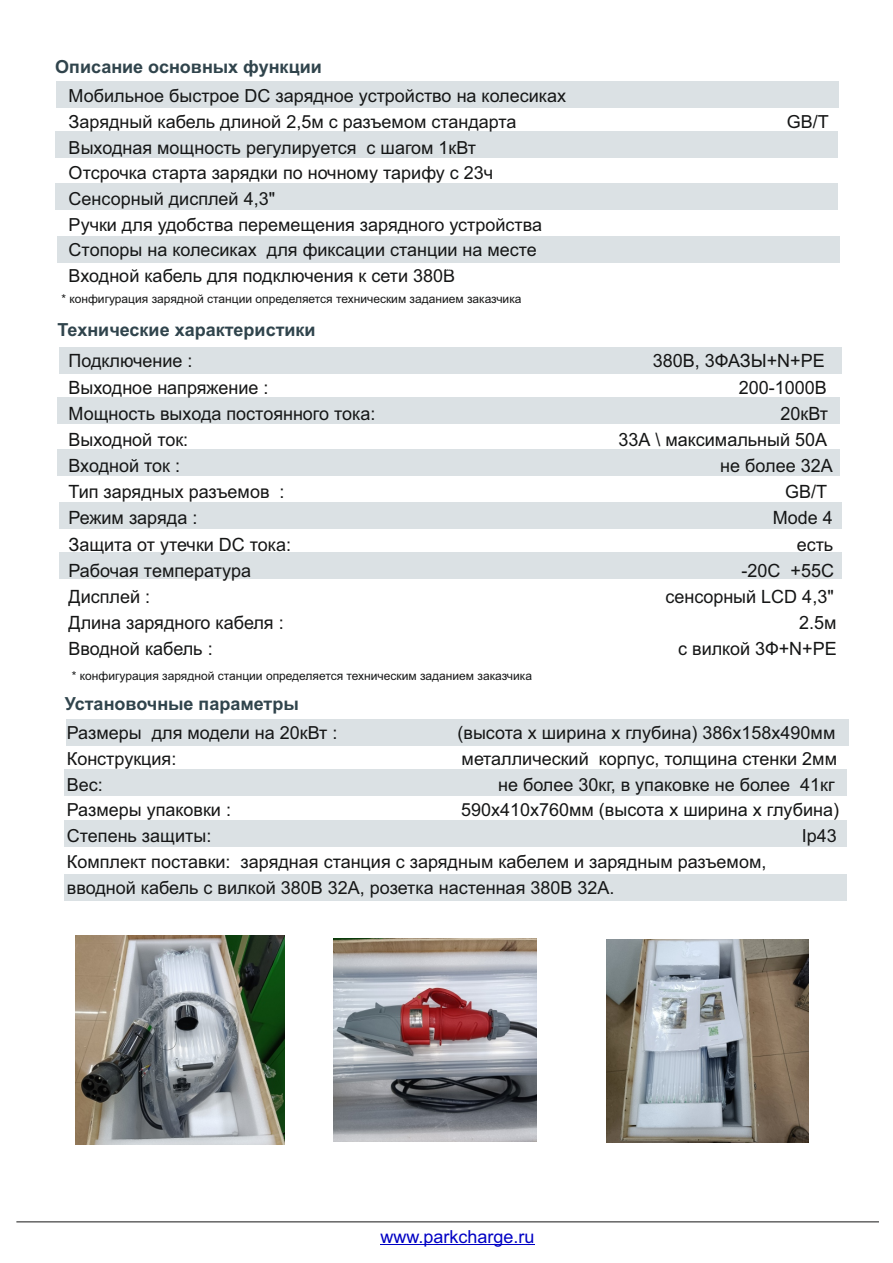
<style>
.page{position:relative;width:893px;height:1263px;background:#fff}
.page>*{position:absolute;margin:0;border:0;box-sizing:border-box;transform-origin:0 0}
.t1{font:18.3px "Arial";color:#151616}
.t2{font:18px/25.8px "Arial";color:#151616}
.t3{font:700 18px "Arial";color:#30444c}
.t4{font:18px "Arial";color:#0000c4}
.t5{font:12px "Arial";color:#151616}
</style>
<div class="page">
<div style="left:65px;top:875px;width:782px;height:26px;background:#dbe1e4"></div>
<div style="left:59px;top:553px;width:783px;height:26px;background:#dbe1e4"></div>
<div style="left:57px;top:236px;width:782px;height:26px;background:#dbe1e4"></div>
<div style="left:55px;top:183px;width:782px;height:26px;background:#dbe1e4"></div>
<div style="left:55px;top:132px;width:782px;height:26px;background:#dbe1e4"></div>
<div style="left:57px;top:81px;width:782px;height:27px;background:#dbe1e4"></div>
<div style="left:59px;top:502px;width:783px;height:26px;background:#dbe1e4"></div>
<div style="left:66px;top:719px;width:783px;height:26px;background:#dbe1e4"></div>
<div style="left:65px;top:769px;width:782px;height:26px;background:#dbe1e4"></div>
<div style="left:65px;top:820px;width:782px;height:27px;background:#dbe1e4"></div>
<div style="left:59px;top:347px;width:782px;height:27px;background:#dbe1e4"></div>
<div style="left:58px;top:398px;width:782px;height:26px;background:#dbe1e4"></div>
<div style="left:58px;top:449px;width:782px;height:26px;background:#dbe1e4"></div>
<hr style="left:16px;top:1221px;width:863px;height:1px;background:#151616">
<hr style="left:380px;top:1244px;width:154px;height:1px;background:#0000c4">
<img style="left:606px;top:940px;width:203px;height:202px">
<img style="left:76px;top:935px;width:209px;height:209px">
<img style="left:333px;top:938px;width:204px;height:203px">
<p class="t3" style="left:55px;top:59px;width:268px">Описание основных функции</p>
<p class="t2" style="left:69px;top:84px;width:499px">Мобильное быстрое DC зарядное устройство на колесиках<br>Зарядный кабель длиной 2,5м с разъемом стандарта</p>
<p class="t2" style="left:69px;top:136px;width:475px">Выходная мощность регулируется с шагом 1кВт Отсрочка старта зарядки по ночному тарифу с 23ч Сенсорный дисплей 4,3"<br>Ручки для удобства перемещения зарядного устройства Стопоры на колесиках для фиксации станции на месте Входной кабель для подключения к сети 380В</p>
<p class="t5" style="left:61px;top:294px;width:462px">* конфигурация зарядной станции определяется техническим заданием заказчика</p>
<p class="t3" style="left:58px;top:323px;width:260px">Технические характеристики</p>
<p class="t2" style="left:787px;top:110px;width:44px">GB/T</p>
<p class="t1" style="left:69px;top:354px;width:126px">Подключение :</p>
<p class="t1" style="left:653px;top:354px;width:173px">380В, 3ФАЗЫ+N+PE</p>
<p class="t1" style="left:69px;top:380px;width:202px">Выходное напряжение :</p>
<p class="t1" style="left:739px;top:380px;width:90px">200-1000В</p>
<p class="t1" style="left:69px;top:406px;width:308px">Мощность выхода постоянного тока:</p>
<p class="t1" style="left:781px;top:406px;width:49px">20кВт</p>
<p class="t1" style="left:69px;top:432px;width:121px">Выходной ток:</p>
<p class="t1" style="left:618px;top:432px;width:210px">33А \ максимальный 50А</p>
<p class="t1" style="left:69px;top:459px;width:113px">Входной ток :</p>
<p class="t1" style="left:720px;top:459px;width:114px">не более 32А</p>
<p class="t1" style="left:68px;top:485px;width:218px">Тип зарядных разъемов :</p>
<p class="t1" style="left:785px;top:485px;width:44px">GB/T</p>
<p class="t1" style="left:68px;top:511px;width:130px">Режим заряда :</p>
<p class="t1" style="left:773px;top:511px;width:62px">Mode 4</p>
<p class="t1" style="left:68px;top:537px;width:224px">Защита от утечки DC тока:</p>
<p class="t1" style="left:797px;top:537px;width:38px">есть</p>
<p class="t1" style="left:68px;top:563px;width:184px">Рабочая температура</p>
<p class="t1" style="left:741px;top:563px;width:94px">-20C +55С</p>
<p class="t1" style="left:68px;top:589px;width:83px">Дисплей :</p>
<p class="t1" style="left:665px;top:589px;width:170px">сенсорный LCD 4,3"</p>
<p class="t1" style="left:68px;top:616px;width:217px">Длина зарядного кабеля :</p>
<p class="t1" style="left:799px;top:616px;width:39px">2.5м</p>
<p class="t1" style="left:68px;top:642px;width:146px">Вводной кабель :</p>
<p class="t1" style="left:678px;top:642px;width:160px">с вилкой 3Ф+N+PE</p>
<p class="t5" style="left:72px;top:671px;width:462px">* конфигурация зарядной станции определяется техническим заданием заказчика</p>
<p class="t3" style="left:65px;top:697px;width:236px">Установочные параметры</p>
<p class="t2" style="left:67px;top:721px;width:272px">Размеры для модели на 20кВт :</p>
<p class="t2" style="left:457px;top:721px;width:379px">(высота х ширина х глубина) 386х158х490мм</p>
<p class="t2" style="left:67px;top:747px;width:111px">Конструкция:</p>
<p class="t2" style="left:462px;top:747px;width:377px">металлический корпус, толщина стенки 2мм</p>
<p class="t2" style="left:67px;top:773px;width:38px">Вес:</p>
<p class="t2" style="left:498px;top:773px;width:338px">не более 30кг, в упаковке не более 41кг</p>
<p class="t2" style="left:67px;top:799px;width:166px">Размеры упаковки :</p>
<p class="t2" style="left:461px;top:799px;width:379px">590х410х760мм (высота х ширина х глубина)</p>
<p class="t2" style="left:67px;top:824px;width:146px">Степень защиты:</p>
<p class="t2" style="left:802px;top:824px;width:37px">Ip43</p>
<p class="t2" style="left:67px;top:850px;width:701px">Комплект поставки: зарядная станция с зарядным кабелем и зарядным разъемом, вводной кабель с вилкой 380В 32А, розетка настенная 380В 32А.</p>
<p class="t4" style="left:380px;top:1230px;width:156px">www.parkcharge.ru</p>
</div>
